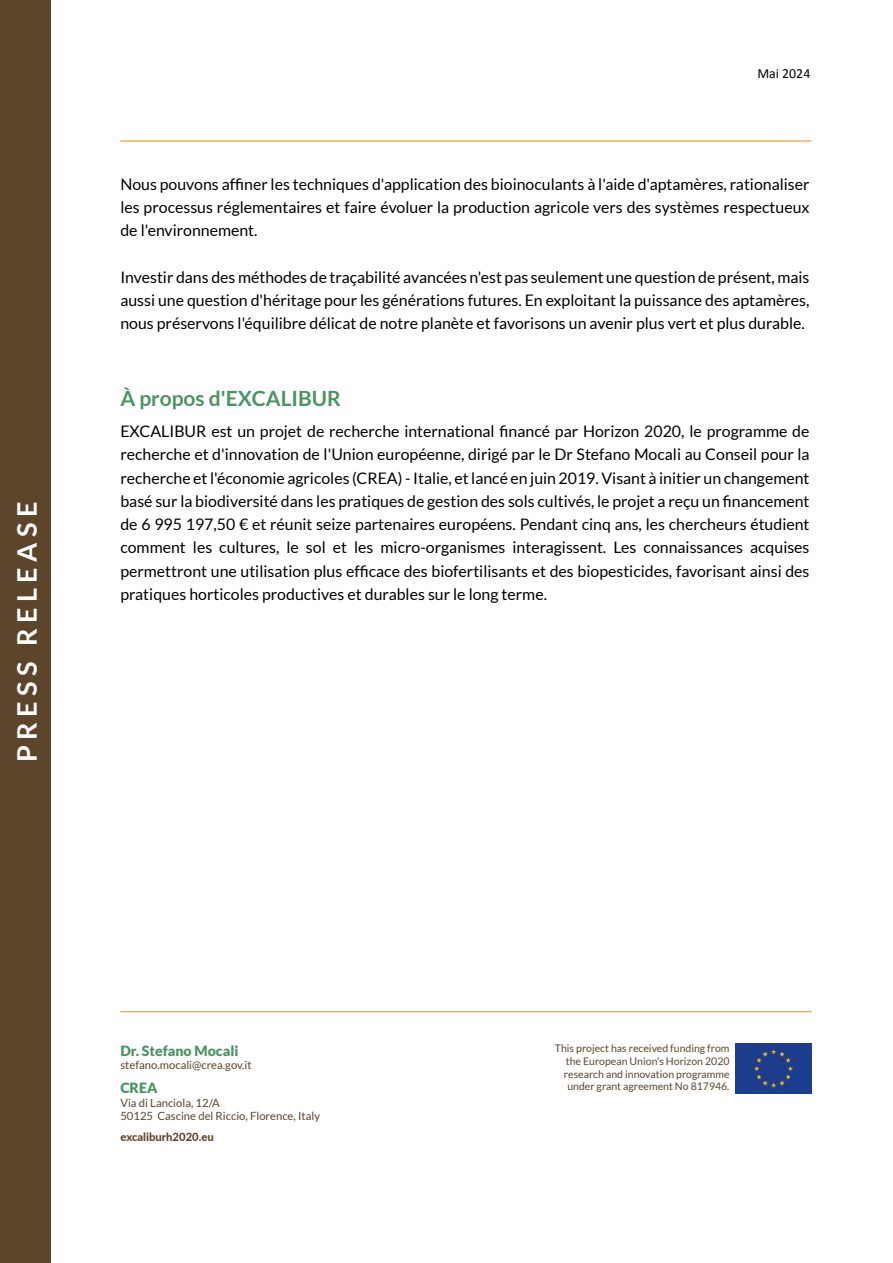
<style>
.page{position:relative;width:893px;height:1263px;background:#fff}
.page>*{position:absolute;margin:0;border:0;box-sizing:border-box;transform-origin:0 0}
.t1{font:700 27px "Lato";letter-spacing:.2em;color:#fff}
.t2{font:700 21px "Lato";color:#4a9462}
.t3{font:15.9px/23.2px "Lato";color:#000;text-align:justify}
.t4{font:900 14.1px "Lato";color:#4a9462}
.t5{font:13.95px "Calibri";color:#000}
.t6{font:11.25px/13.5px "Lato";color:#5d452b}
.t7{font:800 11.25px "Lato";color:#5d452b}
.t8{font:10.5px/12.6px "Lato";color:#5d452b;text-align:right}
</style>
<div class="page">
<hr style="left:120px;top:1011px;width:692px;height:1px;background:#f18a00">
<hr style="left:120px;top:141px;width:692px;height:1px;background:#f18a00">
<div style="left:0;top:0;width:50px;height:1263px;background:#5d452b"></div>
<img style="left:736px;top:1043px;width:76px;height:51px">
<h1 class="t1" style="left:11px;top:762px;width:262px;rotate:-90deg">PRESS RELEASE</h1>
<p class="t5" style="left:757px;top:64px;width:54px">Mai 2024</p>
<p class="t3" style="left:120px;top:172px;width:691px">Nous pouvons affiner les techniques d'application des bioinoculants à l'aide d'aptamères, rationaliser les processus réglementaires et faire évoluer la production agricole vers des systèmes respectueux de l'environnement.</p>
<p class="t3" style="left:120px;top:265px;width:691px">Investir dans des méthodes de traçabilité avancées n'est pas seulement une question de présent, mais aussi une question d'héritage pour les générations futures. En exploitant la puissance des aptamères, nous préservons l'équilibre délicat de notre planète et favorisons un avenir plus vert et plus durable.</p>
<h2 class="t2" style="left:120px;top:387px;width:222px">À propos d'EXCALIBUR</h2>
<p class="t3" style="left:120px;top:420px;width:691px">EXCALIBUR est un projet de recherche international financé par Horizon 2020, le programme de recherche et d'innovation de l'Union européenne, dirigé par le Dr Stefano Mocali au Conseil pour la recherche et l'économie agricoles (CREA) - Italie, et lancé en juin 2019. Visant à initier un changement basé sur la biodiversité dans les pratiques de gestion des sols cultivés, le projet a reçu un financement de 6 995 197,50 € et réunit seize partenaires européens. Pendant cinq ans, les chercheurs étudient comment les cultures, le sol et les micro-organismes interagissent. Les connaissances acquises permettront une utilisation plus efficace des biofertilisants et des biopesticides, favorisant ainsi des pratiques horticoles productives et durables sur le long terme.</p>
<p class="t4" style="left:120px;top:1042px;width:120px">Dr. Stefano Mocali</p>
<p class="t6" style="left:120px;top:1058px;width:133px">stefano.mocali@crea.gov.it</p>
<p class="t4" style="left:120px;top:1080px;width:39px">CREA</p>
<p class="t6" style="left:120px;top:1096px;width:201px">Via di Lanciola, 12/A<br>50125 Cascine del Riccio, Florence, Italy</p>
<p class="t7" style="left:120px;top:1128px;width:95px">excaliburh2020.eu</p>
<p class="t8" style="left:555px;top:1042px;width:176px">This project has received funding from the European Union’s Horizon 2020 research and innovation programme under grant agreement No 817946.</p>
</div>
